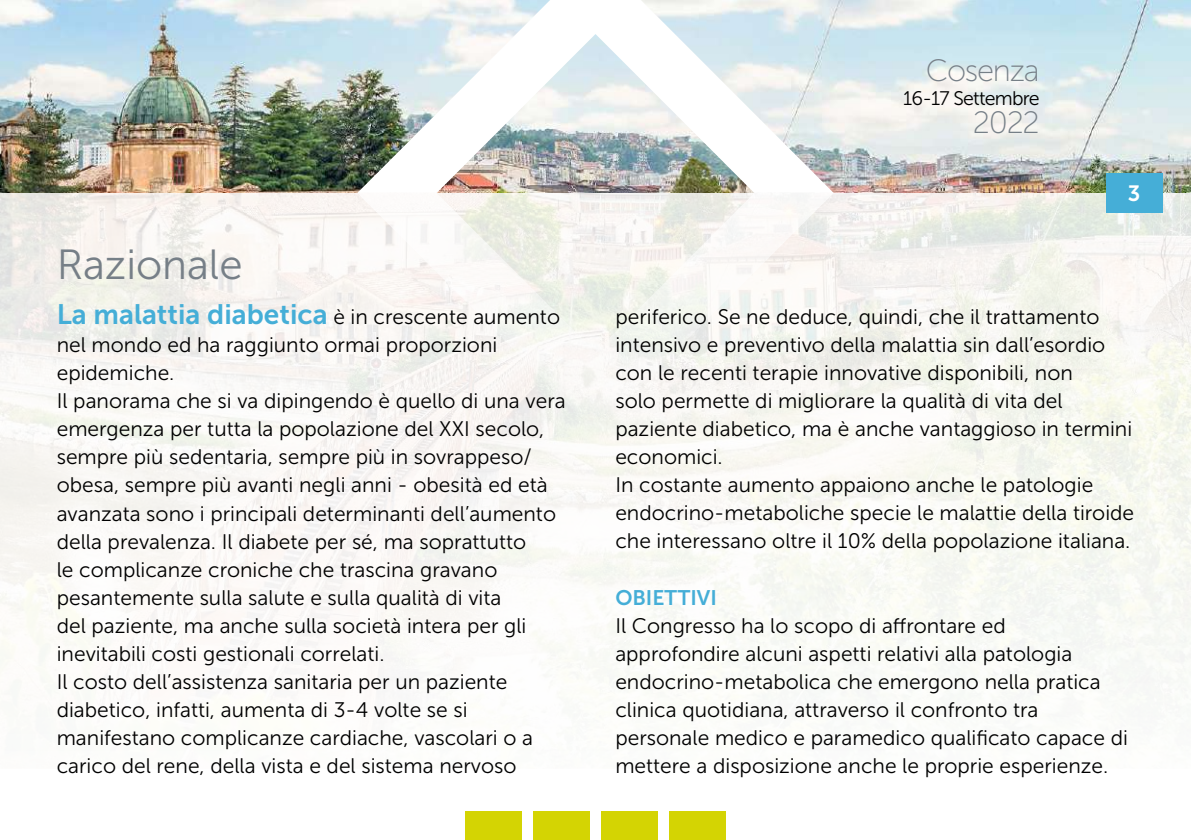
<style>
.page{position:relative;width:1191px;height:840px;background:#fff}
.page>*{position:absolute;margin:0;border:0;box-sizing:border-box;transform-origin:0 0}
.t1{font:42px "Museo Sans 300";color:#767f87}
.t2{font:30.8px "Museo Sans 100";letter-spacing:-.04em;color:#767f87}
.t3{font:28px "Museo Sans 700";color:#45aed7}
.t4{font:22px "Museo Sans 700";color:#fff}
.t5{font:21px/28px "Museo Sans 300";color:#000}
.t6{font:21px "Museo Sans 700";color:#45aed7}
.t7{font:19.6px "Museo Sans 300";letter-spacing:-.04em;color:#000}
.s1{font-family:"Museo Sans 300";font-size:21px;color:#000}
</style>
<div class="page">
<img style="left:0;top:193px;width:1191px;height:469px">
<img style="left:0;top:0;width:1191px;height:193px">
<div style="left:1106px;top:173px;width:56px;height:40px;background:#45aed7"></div>
<div style="left:465px;top:811px;width:57px;height:28px;background:#d4d403"></div>
<div style="left:533px;top:811px;width:57px;height:28px;background:#d4d403"></div>
<div style="left:601px;top:811px;width:57px;height:28px;background:#d4d403"></div>
<div style="left:669px;top:811px;width:57px;height:28px;background:#d4d403"></div>
<img style="left:357px;top:0;width:476px;height:193px">
<svg style="left:357px;top:193px;width:476px;height:238px;fill:#f7f5f1"></svg>
<h1 class="t1" style="left:57px;top:242px;width:187px">Razionale</h1>
<h3 class="t3" style="left:57px;top:299px;width:505px">La malattia diabetica <span class="s1">è in crescente aumento</span></h3>
<p class="t5" style="left:57px;top:331px;width:510px">nel mondo ed ha raggiunto ormai proporzioni epidemiche.<br>Il panorama che si va dipingendo è quello di una vera emergenza per tutta la popolazione del XXI secolo, sempre più sedentaria, sempre più in sovrappeso/ obesa, sempre più avanti negli anni - obesità ed età avanzata sono i principali determinanti dell’aumento della prevalenza. Il diabete per sé, ma soprattutto<br>le complicanze croniche che trascina gravano pesantemente sulla salute e sulla qualità di vita<br>del paziente, ma anche sulla società intera per gli inevitabili costi gestionali correlati.<br>Il costo dell’assistenza sanitaria per un paziente diabetico, infatti, aumenta di 3-4 volte se si manifestano complicanze cardiache, vascolari o a carico del rene, della vista e del sistema nervoso</p>
<h2 class="t2" style="left:925px;top:54px;width:116px">Cosenza</h2>
<p class="t7" style="left:903px;top:88px;width:138px">16-17 Settembre</p>
<h2 class="t2" style="left:972px;top:106px;width:68px">2022</h2>
<p class="t4" style="left:1128px;top:181px;width:14px">3</p>
<p class="t5" style="left:615px;top:303px;width:520px">periferico. Se ne deduce, quindi, che il trattamento intensivo e preventivo della malattia sin dall’esordio con le recenti terapie innovative disponibili, non<br>solo permette di migliorare la qualità di vita del paziente diabetico, ma è anche vantaggioso in termini economici.<br>In costante aumento appaiono anche le patologie endocrino-metaboliche specie le malattie della tiroide che interessano oltre il 10% della popolazione italiana.</p>
<p class="t6" style="left:615px;top:585px;width:103px">OBIETTIVI</p>
<p class="t5" style="left:615px;top:611px;width:514px">Il Congresso ha lo scopo di affrontare ed approfondire alcuni aspetti relativi alla patologia endocrino-metabolica che emergono nella pratica clinica quotidiana, attraverso il confronto tra personale medico e paramedico qualificato capace di mettere a disposizione anche le proprie esperienze.</p>
</div>
